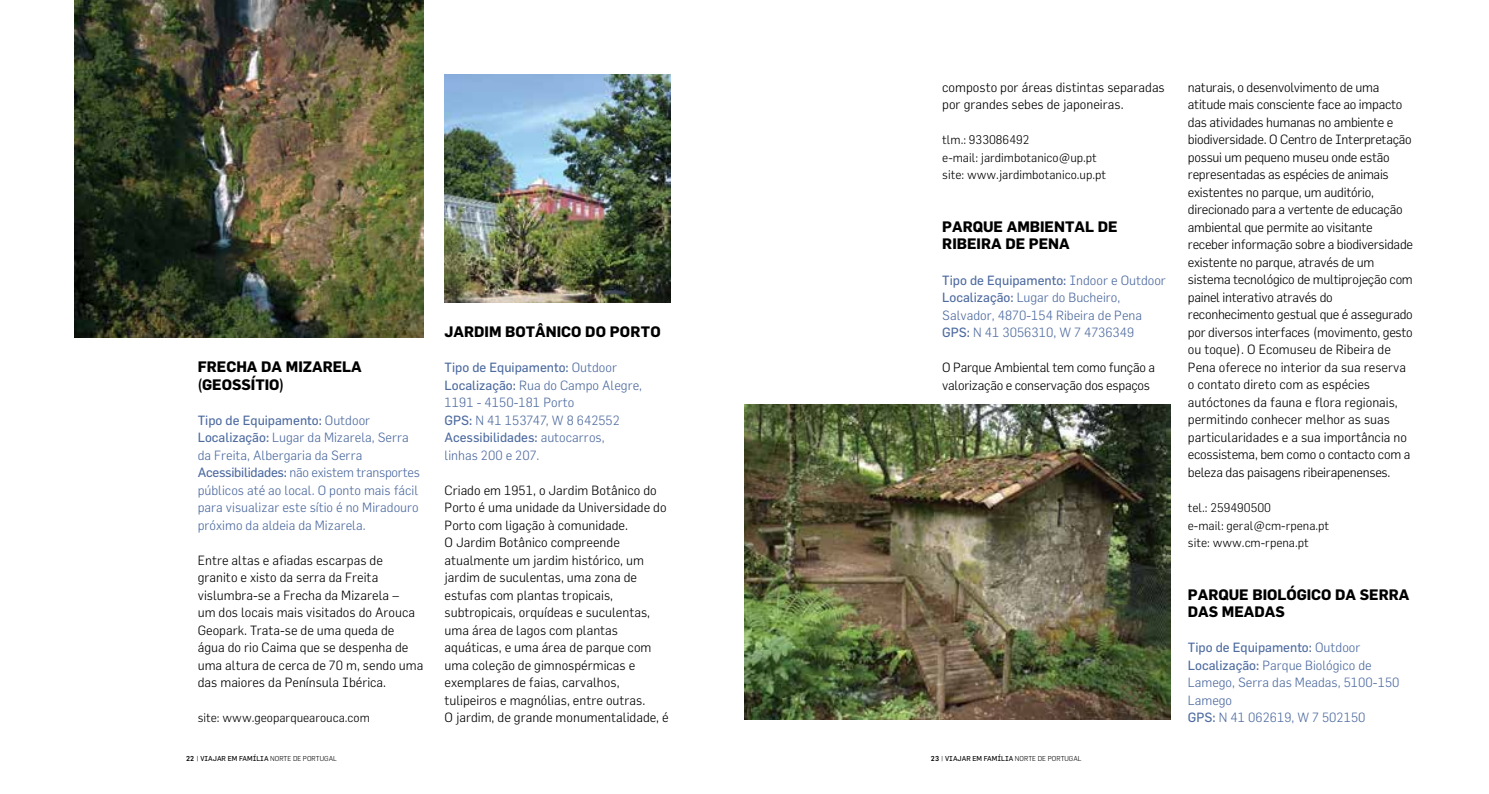
<style>
.page{position:relative;width:1489px;height:794px;background:#fff}
.page>*{position:absolute;margin:0;border:0;box-sizing:border-box;transform-origin:0 0}
.t1{font:700 14.88px/17.5px "Flama";color:#000}
.t2{font:300 13.12px/17.5px "Flama";letter-spacing:-.02em;color:#000}
.t3{font:300 13.12px/17.5px "Flama";color:#000}
.t4{font:300 13.12px/17.5px "Flama";color:#4e6ba0}
.t5{font:300 12.25px/17.5px "Flama";color:#000}
.t6{font:300 7px "Flama";color:#000}
.s1{font-weight:400}
.s2{font-weight:500}
</style>
<div class="page">
<img style="left:744px;top:405px;width:426px;height:314px">
<img style="left:74px;top:1px;width:349px;height:336px">
<img style="left:444px;top:74px;width:226px;height:228px">
<p class="t3" style="left:942px;top:78px;width:224px">composto por áreas distintas separadas por grandes sebes de japoneiras.</p>
<p class="t5" style="left:942px;top:131px;width:165px">tlm.: 933086492<br>e-mail: jardimbotanico@up.pt site: www.jardimbotanico.up.pt</p>
<p class="t1" style="left:942px;top:217px;width:177px">PARQUE AMBIENTAL DE<br>RIBEIRA DE PENA</p>
<p class="t4" style="left:942px;top:271px;width:225px"><span class="s1">Tipo de Equipamento:</span> Indoor e Outdoor <span class="s1">Localização:</span> Lugar do Bucheiro, Salvador, 4870-154 Ribeira de Pena <span class="s1">GPS:</span> N 41 3056310, W 7 4736349</p>
<p class="t2" style="left:942px;top:358px;width:214px">O Parque Ambiental tem como função a valorização e conservação dos espaços</p>
<p class="t1" style="left:444px;top:322px;width:218px">JARDIM BOTÂNICO DO PORTO</p>
<p class="t4" style="left:444px;top:358px;width:199px"><span class="s1">Tipo de Equipamento:</span> Outdoor<br><span class="s1">Localização:</span> Rua do Campo Alegre,<br>1191 - 4150-181 Porto<br><span class="s1">GPS:</span> N 41 153747, W 8 642552<br><span class="s1">Acessibilidades:</span> autocarros,<br>linhas 200 e 207.</p>
<p class="t3" style="left:444px;top:481px;width:226px">Criado em 1951, o Jardim Botânico do Porto é uma unidade da Universidade do Porto com ligação à comunidade.<br>O Jardim Botânico compreende atualmente um jardim histórico, um jardim de suculentas, uma zona de estufas com plantas tropicais, subtropicais, orquídeas e suculentas, uma área de lagos com plantas aquáticas, e uma área de parque com uma coleção de gimnospérmicas e exemplares de faias, carvalhos, tulipeiros e magnólias, entre outras.<br>O jardim, de grande monumentalidade, é</p>
<p class="t1" style="left:198px;top:357px;width:166px">FRECHA DA MIZARELA (GEOSSÍTIO)</p>
<p class="t4" style="left:198px;top:411px;width:223px"><span class="s1">Tipo de Equipamento:</span> Outdoor <span class="s1">Localização:</span> Lugar da Mizarela, Serra da Freita, Albergaria da Serra <span class="s1">Acessibilidades:</span> não existem transportes públicos até ao local. O ponto mais fácil para visualizar este sítio é no Miradouro próximo da aldeia da Mizarela.</p>
<p class="t3" style="left:198px;top:551px;width:227px">Entre altas e afiadas escarpas de granito e xisto da serra da Freita vislumbra-se a Frecha da Mizarela –<br>um dos locais mais visitados do Arouca Geopark. Trata-se de uma queda de água do rio Caima que se despenha de uma altura de cerca de 70 m, sendo uma das maiores da Península Ibérica.</p>
<p class="t5" style="left:198px;top:709px;width:174px">site: www.geoparquearouca.com</p>
<p class="t6" style="left:186px;top:754px;width:152px"><span class="s2">22</span> | <span class="s1">VIAJAR EM FAMÍLIA</span> NORTE DE PORTUGAL</p>
<p class="t6" style="left:930px;top:754px;width:152px"><span class="s2">23</span> | <span class="s1">VIAJAR EM FAMÍLIA</span> NORTE DE PORTUGAL</p>
<p class="t2" style="left:1187px;top:78px;width:227px">naturais, o desenvolvimento de uma atitude mais consciente face ao impacto das atividades humanas no ambiente e biodiversidade. O Centro de Interpretação possui um pequeno museu onde estão representadas as espécies de animais existentes no parque, um auditório, direcionado para a vertente de educação ambiental que permite ao visitante receber informação sobre a biodiversidade existente no parque, através de um sistema tecnológico de multiprojeção com painel interativo através do reconhecimento gestual que é assegurado por diversos interfaces (movimento, gesto ou toque). O Ecomuseu de Ribeira de Pena oferece no interior da sua reserva o contato direto com as espécies autóctones da fauna e flora regionais, permitindo conhecer melhor as suas particularidades e a sua importância no ecossistema, bem como o contacto com a beleza das paisagens ribeirapenenses.</p>
<p class="t5" style="left:1187px;top:499px;width:143px">tel.: 259490500<br>e-mail: geral@cm-rpena.pt site: www.cm-rpena.pt</p>
<p class="t1" style="left:1187px;top:585px;width:223px">PARQUE BIOLÓGICO DA SERRA<br>DAS MEADAS</p>
<p class="t4" style="left:1187px;top:638px;width:213px"><span class="s1">Tipo de Equipamento:</span> Outdoor<br><span class="s1">Localização:</span> Parque Biológico de<br>Lamego, Serra das Meadas, 5100-150<br>Lamego<br><span class="s1">GPS:</span> N 41 062619, W 7 502150</p>
</div>
